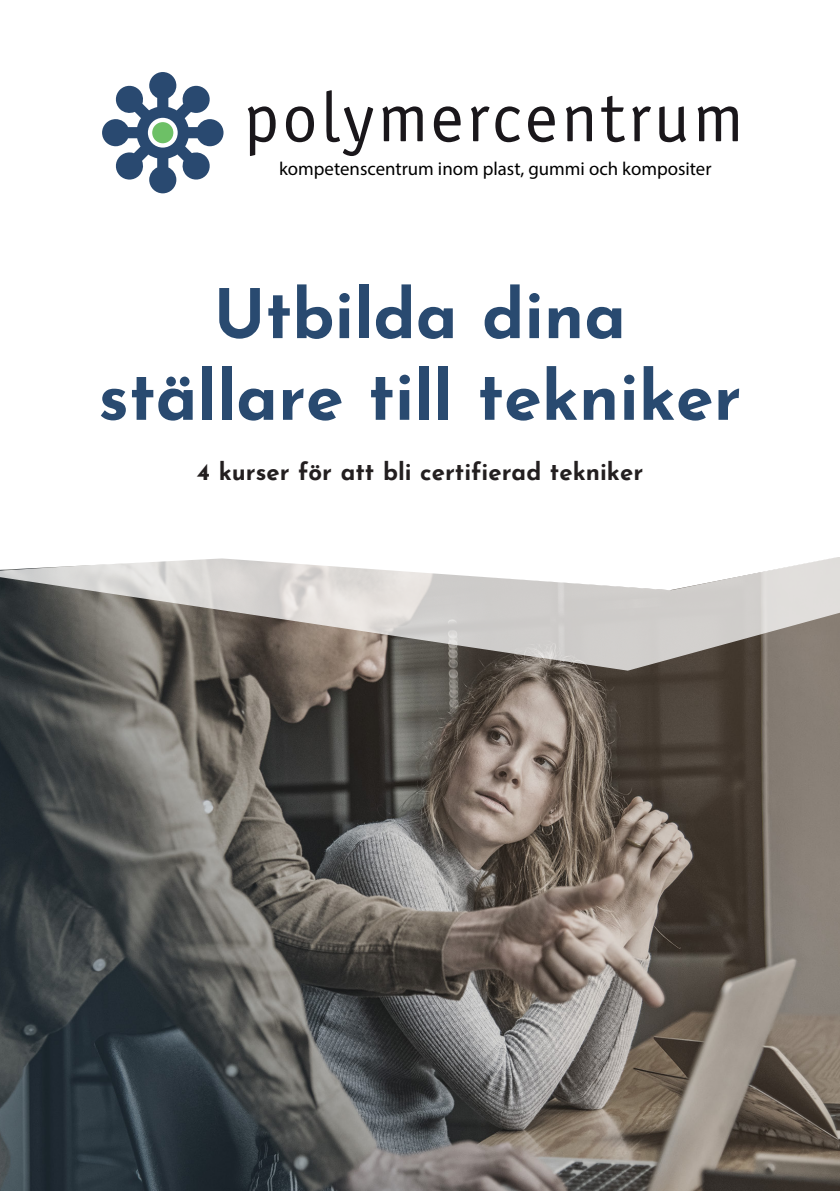
<style>
.page{position:relative;width:840px;height:1191px;background:#fff}
.page>*{position:absolute;margin:0;border:0;box-sizing:border-box;transform-origin:0 0}
.t1{font:700 68px "Josefin Sans";color:#294a70}
.t2{font:700 24px "Josefin Sans";color:#231f20}
.t3{font:18.8px "Myriad Pro";color:#000}
</style>
<div class="page">
<img style="left:0;top:670px;width:839px;height:521px">
<svg style="left:0;top:557px;width:839px;height:113px;background:#b2aeab"></svg>
<svg style="left:102px;top:72px;width:121px;height:121px"></svg>
<div style="left:152px;top:122px;width:21px;height:21px;background:#6dc066;border-radius:50%"></div>
<svg style="left:248px;top:106px;width:27px;height:50px"></svg>
<svg style="left:286px;top:106px;width:28px;height:36px"></svg>
<svg style="left:326px;top:90px;width:47px;height:66px"></svg>
<svg style="left:382px;top:106px;width:40px;height:35px"></svg>
<svg style="left:433px;top:106px;width:27px;height:36px"></svg>
<svg style="left:471px;top:106px;width:18px;height:35px"></svg>
<svg style="left:495px;top:106px;width:24px;height:36px"></svg>
<svg style="left:528px;top:106px;width:26px;height:36px"></svg>
<svg style="left:566px;top:106px;width:25px;height:35px"></svg>
<svg style="left:601px;top:96px;width:23px;height:46px"></svg>
<svg style="left:632px;top:106px;width:18px;height:35px"></svg>
<svg style="left:659px;top:106px;width:26px;height:36px"></svg>
<svg style="left:697px;top:106px;width:40px;height:35px"></svg>
<p class="t3" style="left:279px;top:157px;width:433px">kompetenscentrum inom plast, gummi och kompositer</p>
<p class="t1" style="left:214px;top:254px;width:413px">Utbilda dina</p>
<p class="t1" style="left:98px;top:335px;width:644px">ställare till tekniker</p>
<p class="t2" style="left:197px;top:450px;width:447px">4 kurser för att bli certifierad tekniker</p>
</div>
